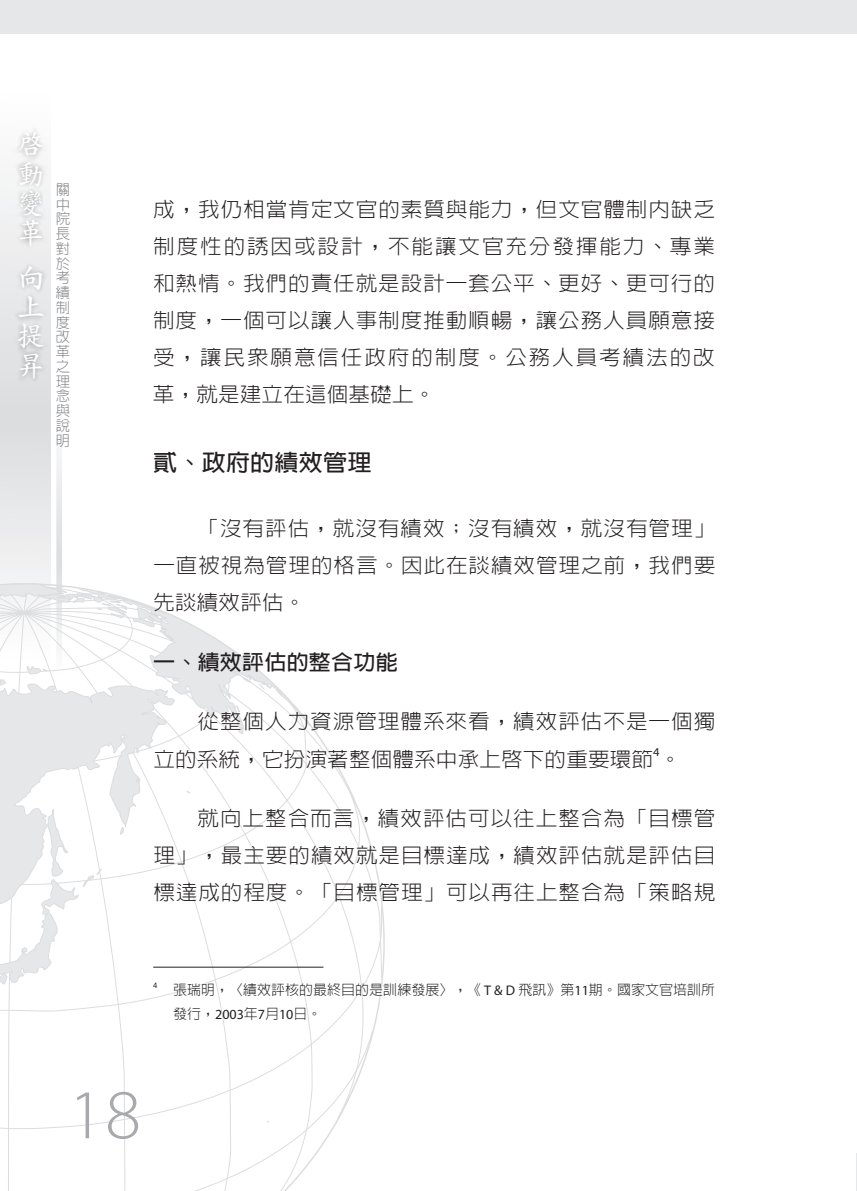
<style>
.page{position:relative;width:857px;height:1191px;background:#fff}
.page>*{position:absolute;margin:0;border:0;box-sizing:border-box;transform-origin:0 0}
.t1{font:300 70.4px "Myriad Pro";color:#a8a9ad;scale:1.05 1}
.t2{font:700 28px/29.4px "Zen Kai";color:#fff;text-align:justify}
.t3{font:700 22.8px "Lin Gothic";letter-spacing:.01em;color:#231f20;scale:1.05 1}
.t4{font:700 20.8px "Lin Gothic";letter-spacing:.01em;color:#231f20;scale:1.05 1}
.t5{font:300 20.6px/37px "Lin Gothic";letter-spacing:.04em;color:#231f20;text-align:justify;scale:1.05 1}
.t6{font:300 14.4px/14.8px "Lin Gothic";color:#808285;text-align:justify}
.t7{font:300 14px/24px "Lin Gothic";color:#231f20}
.t8{font:12px "Myriad Pro";color:#231f20;scale:1.05 1}
.t9{font:8.2px "Myriad Pro";color:#231f20}
.s1{font-family:"Myriad Pro";font-weight:400}
</style>
<div class="page">
<svg style="left:0;top:179px;width:11px;height:113px"></svg>
<img style="left:11px;top:129px;width:40px;height:163px">
<svg style="left:0;top:292px;width:383px;height:899px"></svg>
<div style="left:0;top:0;width:855px;height:34px;background:#e6e7e9"></div>
<hr style="left:856px;top:1153px;width:1px;height:38px;background:#e6e7e9">
<hr style="left:153px;top:966px;width:170px;height:1px;background:#231f20">
<h2 class="t2" style="left:17px;top:130px;width:29px">啟動變革</h2>
<h2 class="t2" style="left:17px;top:263px;width:28px">向上提昇</h2>
<p class="t6" style="left:56px;top:182px;width:15px">關中院長對於考績制度改革之理念與說明</p>
<p class="t5" style="left:153px;top:191px;width:536px">成，我仍相當肯定文官的素質與能力，但文官體制內缺乏制度性的誘因或設計，不能讓文官充分發揮能力、專業和熱情。我們的責任就是設計一套公平、更好、更可行的制度，一個可以讓人事制度推動順暢，讓公務人員願意接受，讓民眾願意信任政府的制度。公務人員考績法的改革，就是建立在這個基礎上。</p>
<p class="t3" style="left:153px;top:451px;width:209px">貳、政府的績效管理</p>
<p class="t5" style="left:153px;top:510px;width:536px;text-indent:44px">「沒有評估，就沒有績效；沒有績效，就沒有管理」一直被視為管理的格言。因此在談績效管理之前，我們要先談績效評估。</p>
<p class="t4" style="left:153px;top:652px;width:234px">一、績效評估的整合功能</p>
<p class="t5" style="left:153px;top:703px;width:536px;text-indent:44px">從整個人力資源管理體系來看，績效評估不是一個獨立的系統，它扮演著整個體系中承上啟下的重要環節。</p>
<p class="t8" style="left:652px;top:745px;width:8px">4</p>
<p class="t5" style="left:153px;top:800px;width:536px;text-indent:44px">就向上整合而言，績效評估可以往上整合為「目標管理」，最主要的績效就是目標達成，績效評估就是評估目標達成的程度。「目標管理」可以再往上整合為「策略規</p>
<p class="t9" style="left:153px;top:980px;width:6px">4</p>
<p class="t7" style="left:173px;top:977px;width:543px">張瑞明，〈績效評核的最終目的是訓練發展〉，《 <span class="s1">T &amp; D</span> 飛訊》第<span class="s1">11</span>期。國家文官培訓所發行，<span class="s1">2003</span>年<span class="s1">7</span>月<span class="s1">10</span>日。</p>
<h1 class="t1" style="left:68px;top:1072px;width:71px">18</h1>
</div>
